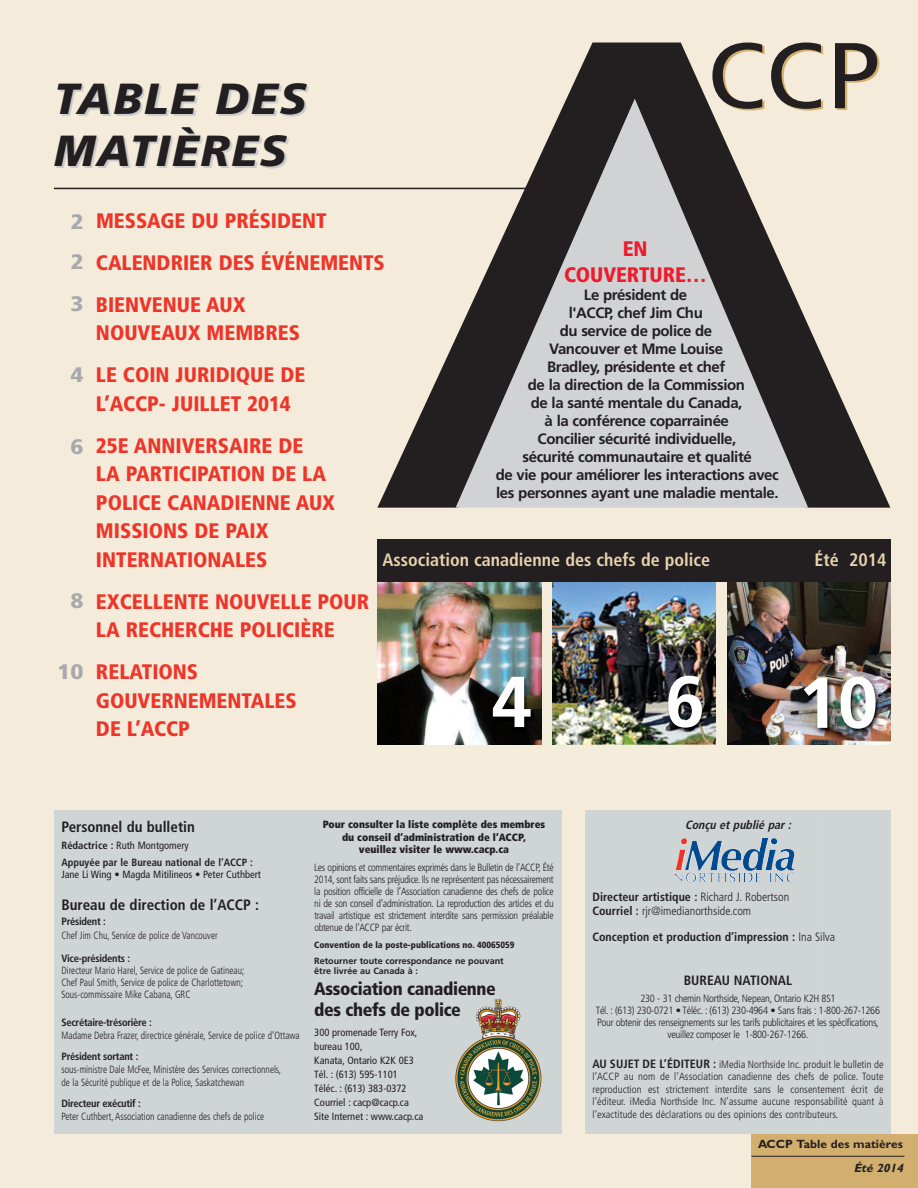
<style>
.page{position:relative;width:918px;height:1188px;background:#f4ebda}
.page>*{position:absolute;margin:0;border:0;box-sizing:border-box;transform-origin:0 0}
.t1{font:700 72px "Frutiger";color:#fff}
.t2{font:italic 900 43.5px/52.2px "Frutiger";letter-spacing:.045em;color:#231f20}
.t3{font:900 condensed 21px/28.5px "Frutiger";color:#ee3529}
.t4{font:900 condensed 21px/25.5px "Frutiger";letter-spacing:-.005em;color:#ee1b2c;text-align:center}
.t5{font:900 condensed 21px/41.2px "Frutiger";color:#a8a9ad;text-align:justify;scale:1.2 1}
.t6{font:700 condensed 18px "Frutiger";color:#e7d3ae}
.t7{font:900 condensed 18px/21px "Frutiger";letter-spacing:-.02em;color:#231f20}
.t8{font:700 15px/18px "Frutiger";letter-spacing:-.03em;color:#231f20;text-align:center}
.t9{font:700 condensed 15px "Frutiger";color:#231f20}
.t10{font:700 condensed 13.5px "Frutiger";color:#231f20}
.t11{font:300 condensed 12px/14.5px "Frutiger";color:#231f20}
.t12{font:700 condensed 12px "Frutiger";color:#231f20}
.t13{font:12px "Garrison Sans BOLD";color:#231f20}
.t14{font:italic 700 condensed 12px "Frutiger";color:#231f20}
.t15{font:italic 12px "Garrison Sans BOLD";color:#231f20}
.t16{font:300 condensed 10.5px/12px "Frutiger";color:#231f20;text-align:justify;scale:.9 1}
.t17{font:300 condensed 10.5px/12px "Frutiger";color:#231f20;text-align:justify;scale:.95 1}
.t18{font:300 condensed 10.5px/12.6px "Frutiger";color:#231f20;text-align:justify}
.t19{font:300 condensed 10.5px/12px "Frutiger";letter-spacing:-.025em;color:#231f20;text-align:center}
.t20{font:condensed 10.5px/14.1px "Frutiger";color:#231f20}
.t21{font:900 condensed 10.5px/12.6px "Frutiger";color:#231f20;text-align:center}
.t22{font:700 condensed 10.5px "Frutiger";letter-spacing:-.025em;color:#231f20}
.t23{font:700 condensed 10.5px/17.2px "Frutiger";color:#231f20}
.t24{font:700 9px/10.5px "Frutiger";color:#231f20}
.t25{font:900 condensed 9px "Frutiger";color:#231f20}
.s1{font-weight:400}
.s2{font-weight:700}
.s3{font-weight:300}
.s4{font-weight:700;font-size:12px}
</style>
<div class="page">
<div style="left:54px;top:810px;width:837px;height:324px;background:#cfd4d5"></div>
<img style="left:378px;top:582px;width:163px;height:79px">
<img style="left:553px;top:582px;width:163px;height:79px">
<img style="left:728px;top:582px;width:163px;height:80px">
<img style="left:731px;top:744px;width:160px;height:1px">
<img style="left:731px;top:662px;width:160px;height:82px">
<img style="left:377px;top:661px;width:351px;height:84px">
<img style="left:558px;top:661px;width:158px;height:83px">
<img style="left:723px;top:662px;width:8px;height:83px">
<img style="left:378px;top:661px;width:163px;height:83px">
<img style="left:545px;top:661px;width:13px;height:84px">
<img style="left:553px;top:661px;width:5px;height:83px">
<div style="left:378px;top:540px;width:513px;height:42px;background:#231f20"></div>
<div style="left:752px;top:1134px;width:166px;height:54px;background:#d2af6e"></div>
<hr style="left:752px;top:1156px;width:152px;height:1px;background:#231f20">
<img style="left:748px;top:838px;width:20px;height:33px">
<div style="left:563px;top:796px;width:22px;height:347px;background:#f4ebda"></div>
<hr style="left:54px;top:188px;width:509px;height:1px;background:#231f20">
<svg style="left:377px;top:43px;width:513px;height:465px"></svg>
<svg style="left:456px;top:99px;width:352px;height:409px;fill:#d1d2d4"></svg>
<h2 class="t2" style="left:54px;top:76px;width:254px">TABLE DES<br>MATIÈRES</h2>
<h3 class="t5" style="left:71px;top:202px;width:12px">2<br>2<br>3</h3>
<h3 class="t5" style="left:71px;top:355px;width:12px">4</h3>
<h3 class="t5" style="left:71px;top:427px;width:12px">6</h3>
<h3 class="t5" style="left:71px;top:582px;width:12px">8</h3>
<h3 class="t5" style="left:58px;top:652px;width:23px">10</h3>
<h3 class="t3" style="left:96px;top:201px;width:290px;line-height:42px">MESSAGE DU PRÉSIDENT<br>CALENDRIER DES ÉVÉNEMENTS<br>BIENVENUE AUX</h3>
<h3 class="t3" style="left:96px;top:314px;width:211px;line-height:42px">NOUVEAUX MEMBRES<br>LE COIN JURIDIQUE DE</h3>
<h3 class="t3" style="left:96px;top:384px;width:209px;line-height:42px">L’ACCP- JUILLET 2014<br>25E ANNIVERSAIRE DE</h3>
<h3 class="t3" style="left:96px;top:461px;width:241px">LA PARTICIPATION DE LA<br>POLICE CANADIENNE AUX<br>MISSIONS DE PAIX<br>INTERNATIONALES</h3>
<h3 class="t3" style="left:96px;top:589px;width:275px">EXCELLENTE NOUVELLE POUR<br>LA RECHERCHE POLICIÈRE</h3>
<h3 class="t3" style="left:96px;top:659px;width:202px">RELATIONS<br>GOUVERNEMENTALES<br>DE L’ACCP</h3>
<h3 class="t4" style="left:564px;top:238px;width:144px">EN<br>COUVERTURE…</h3>
<p class="t8" style="left:496px;top:287px;width:285px">Le président de<br>l'ACCP, chef Jim Chu<br>du service de police de<br>Vancouver et Mme Louise<br>Bradley, présidente et chef<br>de la direction de la Commission<br>de la santé mentale du Canada,<br>à la conférence coparrainée<br>Concilier sécurité individuelle,<br>sécurité communautaire et qualité<br>de vie pour améliorer les interactions avec les personnes ayant une maladie mentale.</p>
<h3 class="t6" style="left:382px;top:552px;width:329px">Association canadienne des chefs de police</h3>
<h3 class="t6" style="left:814px;top:552px;width:74px">Été 2014</h3>
<h1 class="t1" style="left:492px;top:673px;width:42px">4</h1>
<h1 class="t1" style="left:665px;top:673px;width:42px">6</h1>
<h1 class="t1" style="left:798px;top:674px;width:82px">10</h1>
<h3 class="t9" style="left:62px;top:820px;width:135px">Personnel du bulletin</h3>
<p class="t23" style="left:61px;top:837px;width:193px">Rédactrice : <span class="s1">Ruth Montgomery<br></span>Appuyée par le Bureau national de l’ACCP :</p>
<p class="t20" style="left:61px;top:868px;width:201px">Jane Li Wing • Magda Mitilineos • Peter Cuthbert</p>
<h3 class="t9" style="left:62px;top:899px;width:199px">Bureau de direction de l’ACCP :</h3>
<p class="t22" style="left:62px;top:917px;width:46px">Président :</p>
<p class="t16" style="left:62px;top:931px;width:175px">Chef Jim Chu, Service de police de Vancouver</p>
<p class="t22" style="left:62px;top:954px;width:70px">Vice-présidents :</p>
<p class="t16" style="left:62px;top:965px;width:205px">Directeur Mario Harel, Service de police de Gatineau; Chef Paul Smith, Service de police de Charlottetown; Sous-commissaire Mike Cabana, GRC</p>
<p class="t22" style="left:62px;top:1018px;width:92px">Secrétaire-trésorière :</p>
<p class="t16" style="left:62px;top:1030px;width:266px">Madame Debra Frazer, directrice générale, Service de police d’Ottawa</p>
<p class="t22" style="left:62px;top:1052px;width:78px">Président sortant :</p>
<p class="t16" style="left:62px;top:1064px;width:246px;line-height:13px">sous-ministre Dale McFee, Ministère des Services correctionnels, de la Sécurité publique et de la Police, Saskatchewan</p>
<p class="t22" style="left:62px;top:1099px;width:81px">Directeur exécutif :</p>
<p class="t16" style="left:62px;top:1112px;width:227px">Peter Cuthbert, Association canadienne des chefs de police</p>
<p class="t21" style="left:323px;top:819px;width:224px">Pour consulter la liste complète des membres du conseil d’administration de l’ACCP, veuillez visiter le www.cacp.ca</p>
<p class="t17" style="left:314px;top:862px;width:253px">Les opinions et commentaires exprimés dans le Bulletin de l’ACCP, Été 2014, sont faits sans préjudice. Ils ne représentent pas nécessairement la position officielle de l’Association canadienne des chefs de police ni de son conseil d’administration. La reproduction des articles et du travail artistique est strictement interdite sans permission préalable obtenue de l’ACCP par écrit.</p>
<p class="t25" style="left:314px;top:941px;width:202px">Convention de la poste-publications no. 40065059</p>
<p class="t24" style="left:314px;top:956px;width:191px">Retourner toute correspondance ne pouvant être livrée au Canada à :</p>
<h3 class="t7" style="left:314px;top:980px;width:183px">Association canadienne des chefs de police</h3>
<p class="t20" style="left:314px;top:1026px;width:110px">300 promenade Terry Fox, bureau 100,<br>Kanata, Ontario K2K 0E3<br>Tél. : (613) 595-1101<br>Téléc. : (613) 383-0372<br>Courriel : cacp@cacp.ca<br>Site Internet : www.cacp.ca</p>
<p class="t14" style="left:685px;top:820px;width:110px">Conçu et publié par :</p>
<p class="t11" style="left:592px;top:890px;width:198px"><span class="s2">Directeur artistique :</span> Richard J. Robertson<br><span class="s2">Courriel :</span> rjr@imedianorthside.com</p>
<p class="t12" style="left:593px;top:932px;width:244px">Conception et production d’impression : <span class="s3">Ina Silva</span></p>
<p class="t10" style="left:684px;top:975px;width:110px">BUREAU NATIONAL</p>
<p class="t19" style="left:596px;top:993px;width:286px">230 - 31 chemin Northside, Nepean, Ontario K2H 8S1<br>Tél. : (613) 230-0721 • Téléc. : (613) 230-4964 • Sans frais : 1-800-267-1266<br>Pour obtenir des renseignements sur les tarifs publicitaires et les spécifications, veuillez composer le 1-800-267-1266.</p>
<p class="t18" style="left:592px;top:1059px;width:293px"><span class="s4">AU SUJET DE L’ÉDITEUR :</span> iMedia Northside Inc. produit le bulletin de l’ACCP au nom de l’Association canadienne des chefs de police. Toute reproduction est strictement interdite sans le consentement écrit de l’éditeur. iMedia Northside Inc. N’assume aucune responsabilité quant à l’exactitude des déclarations ou des opinions des contributeurs.</p>
<p class="t13" style="left:758px;top:1137px;width:146px">ACCP Table des matières</p>
<p class="t15" style="left:854px;top:1161px;width:54px">Été 2014</p>
</div>
